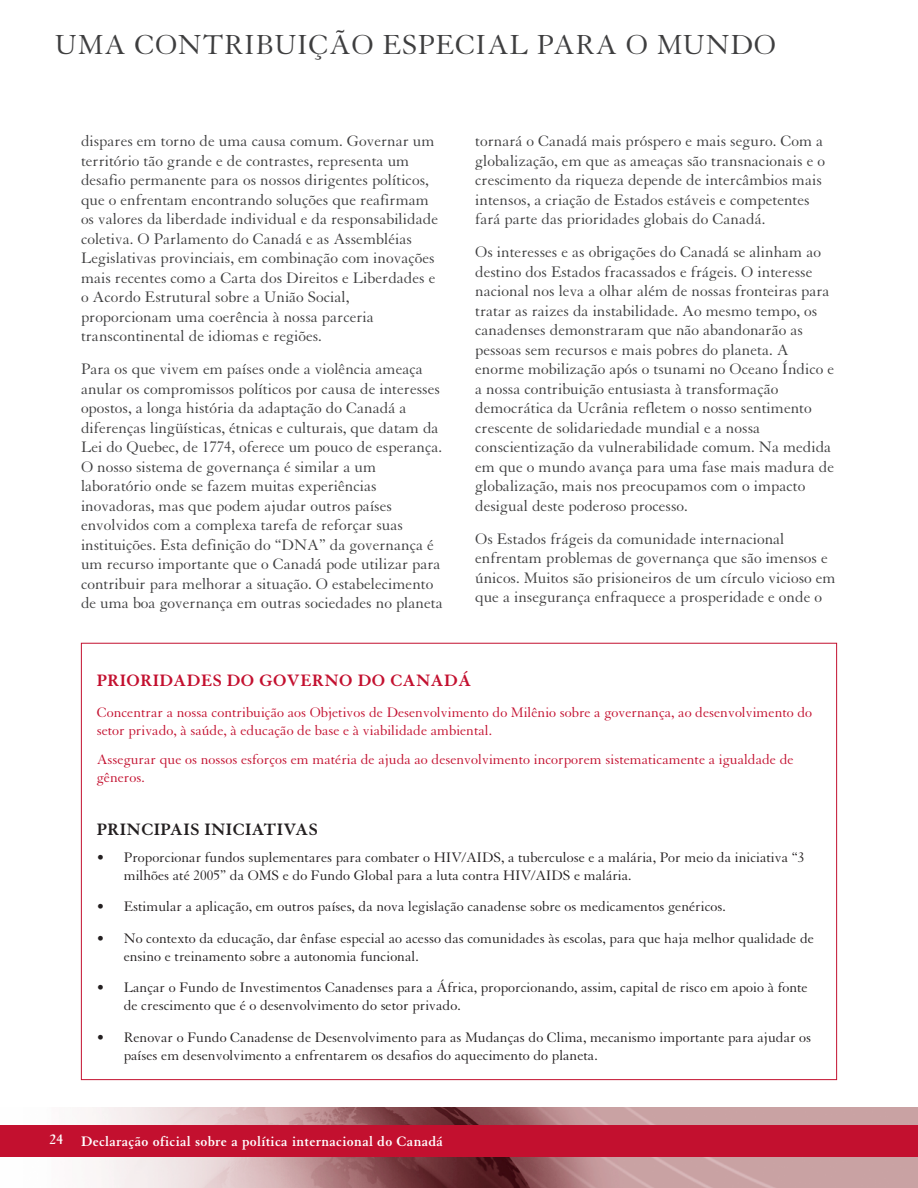
<style>
.page{position:relative;width:918px;height:1188px;background:#fff}
.page>*{position:absolute;margin:0;border:0;box-sizing:border-box;transform-origin:0 0}
.t1{font:30px "Granjon";letter-spacing:.02em;color:#3e3e3f}
.t2{font:700 18px "Granjon";letter-spacing:.02em;color:#c3102f}
.t3{font:700 18px "Granjon";letter-spacing:.02em;color:#231f20}
.t4{font:16.5px/19.5px "Granjon";color:#3e3e3f}
.t5{font:15px/18px "Granjon";color:#231f20}
.t6{font:15px/18px "Granjon";color:#c3102f}
.t7{font:700 15px "Granjon";letter-spacing:.02em;color:#fff}
</style>
<div class="page">
<img style="left:0;top:1107px;width:918px;height:81px">
<div style="left:0;top:1125px;width:918px;height:31px;background:#c3102f"></div>
<h1 class="t1" style="left:55px;top:34px;width:723px">UMA CONTRIBUIÇÃO ESPECIAL PARA O MUNDO</h1>
<p class="t4" style="left:81px;top:133px;width:359px">dispares em torno de uma causa comum. Governar um território tão grande e de contrastes, representa um desafio permanente para os nossos dirigentes políticos, que o enfrentam encontrando soluções que reafirmam os valores da liberdade individual e da responsabilidade coletiva. O Parlamento do Canadá e as Assembléias Legislativas provinciais, em combinação com inovações mais recentes como a Carta dos Direitos e Liberdades e o Acordo Estrutural sobre a União Social, proporcionam uma coerência à nossa parceria transcontinental de idiomas e regiões.</p>
<p class="t4" style="left:81px;top:361px;width:363px">Para os que vivem em países onde a violência ameaça anular os compromissos políticos por causa de interesses opostos, a longa história da adaptação do Canadá a diferenças lingüísticas, étnicas e culturais, que datam da Lei do Quebec, de 1774, oferece um pouco de esperança.<br>O nosso sistema de governança é similar a um laboratório onde se fazem muitas experiências inovadoras, mas que podem ajudar outros países envolvidos com a complexa tarefa de reforçar suas instituições. Esta definição do “DNA” da governança é um recurso importante que o Canadá pode utilizar para contribuir para melhorar a situação. O estabelecimento de uma boa governança em outras sociedades no planeta</p>
<p class="t4" style="left:475px;top:133px;width:351px">tornará o Canadá mais próspero e mais seguro. Com a globalização, em que as ameaças são transnacionais e o crescimento da riqueza depende de intercâmbios mais intensos, a criação de Estados estáveis e competentes fará parte das prioridades globais do Canadá.</p>
<p class="t4" style="left:475px;top:244px;width:361px">Os interesses e as obrigações do Canadá se alinham ao destino dos Estados fracassados e frágeis. O interesse nacional nos leva a olhar além de nossas fronteiras para tratar as raizes da instabilidade. Ao mesmo tempo, os canadenses demonstraram que não abandonarão as pessoas sem recursos e mais pobres do planeta. A enorme mobilização após o tsunami no Oceano Índico e a nossa contribuição entusiasta à transformação democrática da Ucrânia refletem o nosso sentimento crescente de solidariedade mundial e a nossa conscientização da vulnerabilidade comum. Na medida em que o mundo avança para uma fase mais madura de globalização, mais nos preocupamos com o impacto desigual deste poderoso processo.</p>
<p class="t4" style="left:475px;top:530px;width:362px">Os Estados frágeis da comunidade internacional enfrentam problemas de governança que são imensos e únicos. Muitos são prisioneiros de um círculo vicioso em que a insegurança enfraquece a prosperidade e onde o</p>
<p class="t2" style="left:97px;top:674px;width:376px">PRIORIDADES DO GOVERNO DO CANADÁ</p>
<p class="t6" style="left:97px;top:705px;width:717px">Concentrar a nossa contribuição aos Objetivos de Desenvolvimento do Milênio sobre a governança, ao desenvolvimento do setor privado, à saúde, à educação de base e à viabilidade ambiental.</p>
<p class="t6" style="left:97px;top:752px;width:698px">Assegurar que os nossos esforços em matéria de ajuda ao desenvolvimento incorporem sistematicamente a igualdade de gêneros.</p>
<p class="t3" style="left:97px;top:823px;width:223px">PRINCIPAIS INICIATIVAS</p>
<p class="t5" style="left:124px;top:849px;width:682px;text-indent:-27px">• Proporcionar fundos suplementares para combater o HIV/AIDS, a tuberculose e a malária, Por meio da iniciativa “3 milhões até 2005” da OMS e do Fundo Global para a luta contra HIV/AIDS e malária.</p>
<p class="t5" style="left:97px;top:899px;width:631px">• Estimular a aplicação, em outros países, da nova legislação canadense sobre os medicamentos genéricos.</p>
<p class="t5" style="left:124px;top:930px;width:692px;text-indent:-27px">• No contexto da educação, dar ênfase especial ao acesso das comunidades às escolas, para que haja melhor qualidade de ensino e treinamento sobre a autonomia funcional.</p>
<p class="t5" style="left:124px;top:980px;width:685px;text-indent:-27px">• Lançar o Fundo de Investimentos Canadenses para a África, proporcionando, assim, capital de risco em apoio à fonte de crescimento que é o desenvolvimento do setor privado.</p>
<p class="t5" style="left:124px;top:1029px;width:689px;text-indent:-27px">• Renovar o Fundo Canadense de Desenvolvimento para as Mudanças do Clima, mecanismo importante para ajudar os países em desenvolvimento a enfrentarem os desafios do aquecimento do planeta.</p>
<p class="t7" style="left:49px;top:1135px;width:395px">24 Declaração oficial sobre a política internacional do Canadá</p>
</div>
